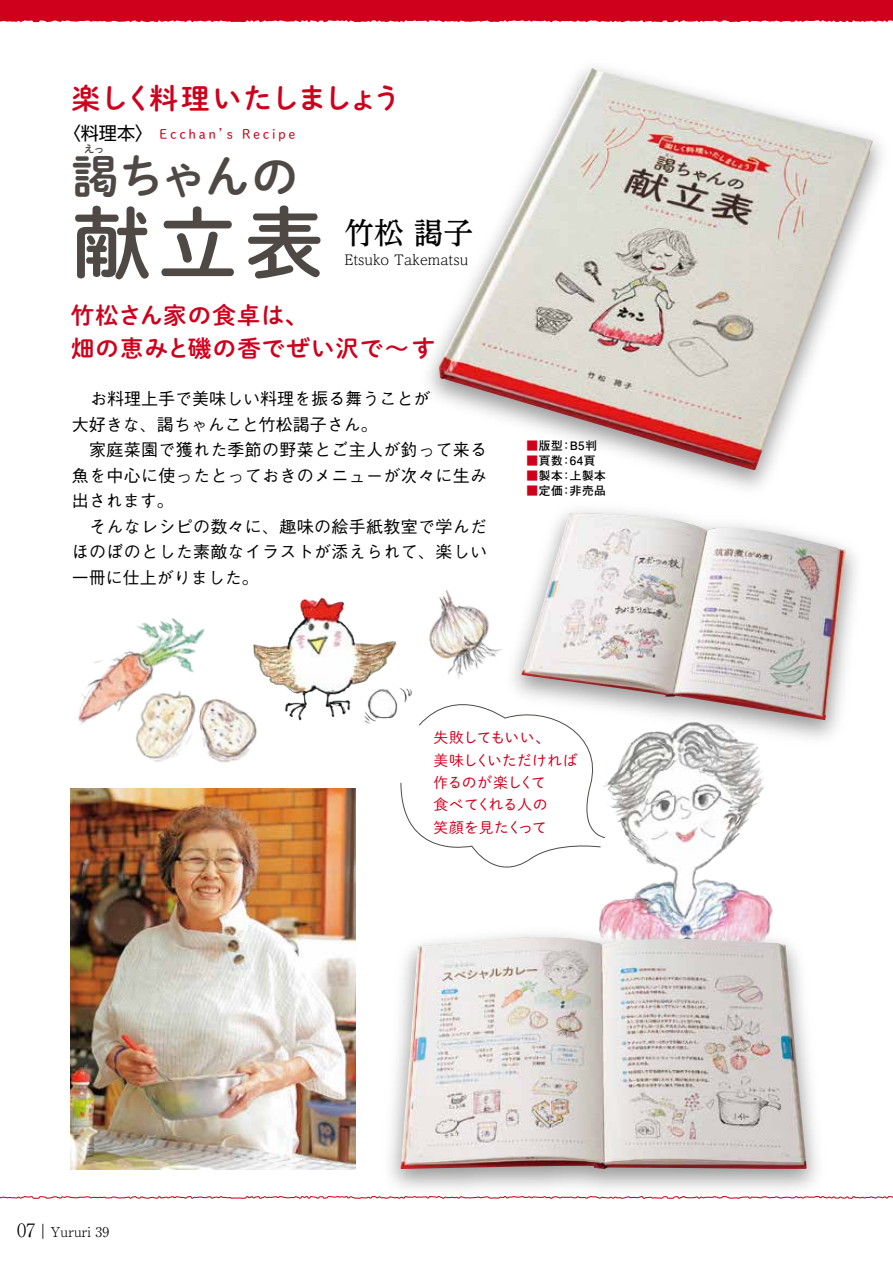
<style>
.page{position:relative;width:893px;height:1263px;background:#fff}
.page>*{position:absolute;margin:0;border:0;box-sizing:border-box;transform-origin:0 0}
.t1{font:78.6px "Shuei M Go Std B";color:#4f4946}
.t2{font:46.95px "Shuei M Go Std B";letter-spacing:-.04em;color:#4f4946}
.t3{font:500 29.7px "UD Reimin Pro";color:#000}
.t4{font:28.65px "Shuei M Go Std B";letter-spacing:-.07em;color:#cf001c}
.t5{font:23.4px/33px "Shuei M Go Std B";letter-spacing:.045em;color:#cf001c}
.t6{font:300 18.45px "Ryumin Pr 6";color:#000}
.t7{font:18px "UD Shin Go Pro";color:#000}
.t8{font:500 16.95px/25.5px "Gothic BBB Pr 6";letter-spacing:.02em;color:#000}
.t9{font:300 15px "Ryumin Pr 6";color:#000}
.t10{font:14.85px/22.4px "Shuei M Go Std L";letter-spacing:-.03em;color:#cf001c}
.t11{font:300 13.8px "UD Reimin Pro";color:#000}
.t12{font:300 13.5px "Ryumin Pr 6";color:#000}
.t13{font:13.35px "Shuei M Go Std L";letter-spacing:.2em;color:#cf001c}
.t14{font:700 11.7px/15px "Futo Go B101 Pr 6";letter-spacing:.05em;color:#000}
.t15{font:10.65px "Shuei M Go Std B";color:#4f4946}
.s1{color:#cf001c}
</style>
<div class="page">
<div style="left:0;top:0;width:893px;height:22px;background:#cf001c"></div>
<svg style="left:0;top:1196px;width:893px;height:3px"></svg>
<img style="left:599px;top:754px;width:174px;height:165px">
<img style="left:429px;top:590px;width:67px;height:89px">
<img style="left:78px;top:618px;width:127px;height:106px">
<img style="left:121px;top:682px;width:136px;height:81px">
<img style="left:241px;top:597px;width:159px;height:132px">
<svg style="left:400px;top:688px;width:205px;height:196px"></svg>
<img style="left:439px;top:67px;width:434px;height:403px">
<img style="left:496px;top:509px;width:361px;height:245px">
<img style="left:521px;top:513px;width:325px;height:207px">
<img style="left:374px;top:919px;width:459px;height:280px">
<img style="left:401px;top:937px;width:406px;height:232px">
<img style="left:71px;top:788px;width:285px;height:381px">
<h3 class="t4" style="left:72px;top:77px;width:331px">楽しく料理いたしましょう</h3>
<p class="t7" style="left:63px;top:119px;width:92px">〈料理本〈</p>
<p class="t13" style="left:159px;top:125px;width:74px">Ecchan’</p>
<p class="t13" style="left:242px;top:125px;width:55px">Recipe</p>
<p class="t13" style="left:227px;top:125px;width:8px">s</p>
<p class="t15" style="left:84px;top:141px;width:22px">えっ</p>
<h2 class="t2" style="left:72px;top:142px;width:228px">謁ちゃんの</h2>
<h1 class="t1" style="left:72px;top:185px;width:253px">献立表</h1>
<h3 class="t3" style="left:344px;top:208px;width:130px">竹松謁子</h3>
<p class="t11" style="left:344px;top:249px;width:126px">Etsuko Takematsu</p>
<h3 class="t5" style="left:71px;top:298px;width:365px">竹松さん家の食卓は、<br>畑の恵みと磯の香でぜい沢で～す</h3>
<p class="t8" style="left:72px;top:385px;width:417px;text-indent:18px">お料理上手で美味しい料理を振る舞うことが<br>大好きな、謁ちゃんこと竹松謁子さん。<br>　家庭菜園で獲れた季節の野菜とご主人が釣って来る魚を中心に使ったとっておきのメニューが次々に生み出されます。<br>　そんなレシピの数々に、趣味の絵手紙教室で学んだほのぼのとした素敵なイラストが添えられて、楽しい一冊に仕上がりました。</p>
<p class="t14" style="left:560px;top:437px;width:37px;text-indent:-34px"><span class="s1">■</span>版型<br>：64頁</p>
<p class="t14" style="left:570px;top:437px;width:29px">B5判</p>
<p class="t14" style="left:560px;top:437px;width:13px">：</p>
<p class="t14" style="left:526px;top:452px;width:38px"><span class="s1">■</span>頁数</p>
<p class="t14" style="left:526px;top:467px;width:38px"><span class="s1">■</span>製本</p>
<p class="t14" style="left:570px;top:467px;width:38px">上製本</p>
<p class="t14" style="left:560px;top:467px;width:13px">：</p>
<p class="t14" style="left:526px;top:482px;width:38px"><span class="s1">■</span>定価</p>
<p class="t14" style="left:570px;top:482px;width:38px">非売品</p>
<p class="t14" style="left:560px;top:482px;width:13px">：</p>
<p class="t6" style="left:17px;top:1215px;width:20px">07</p>
<p class="t9" style="left:35px;top:1219px;width:16px">｜</p>
<p class="t12" style="left:50px;top:1221px;width:60px">Yururi 39</p>
<p class="t10" style="left:433px;top:726px;width:146px">失敗してもいい、<br>美味しくいただければ作るのが楽しくて<br>食べてくれる人の<br>笑顔を見たくって</p>
</div>
